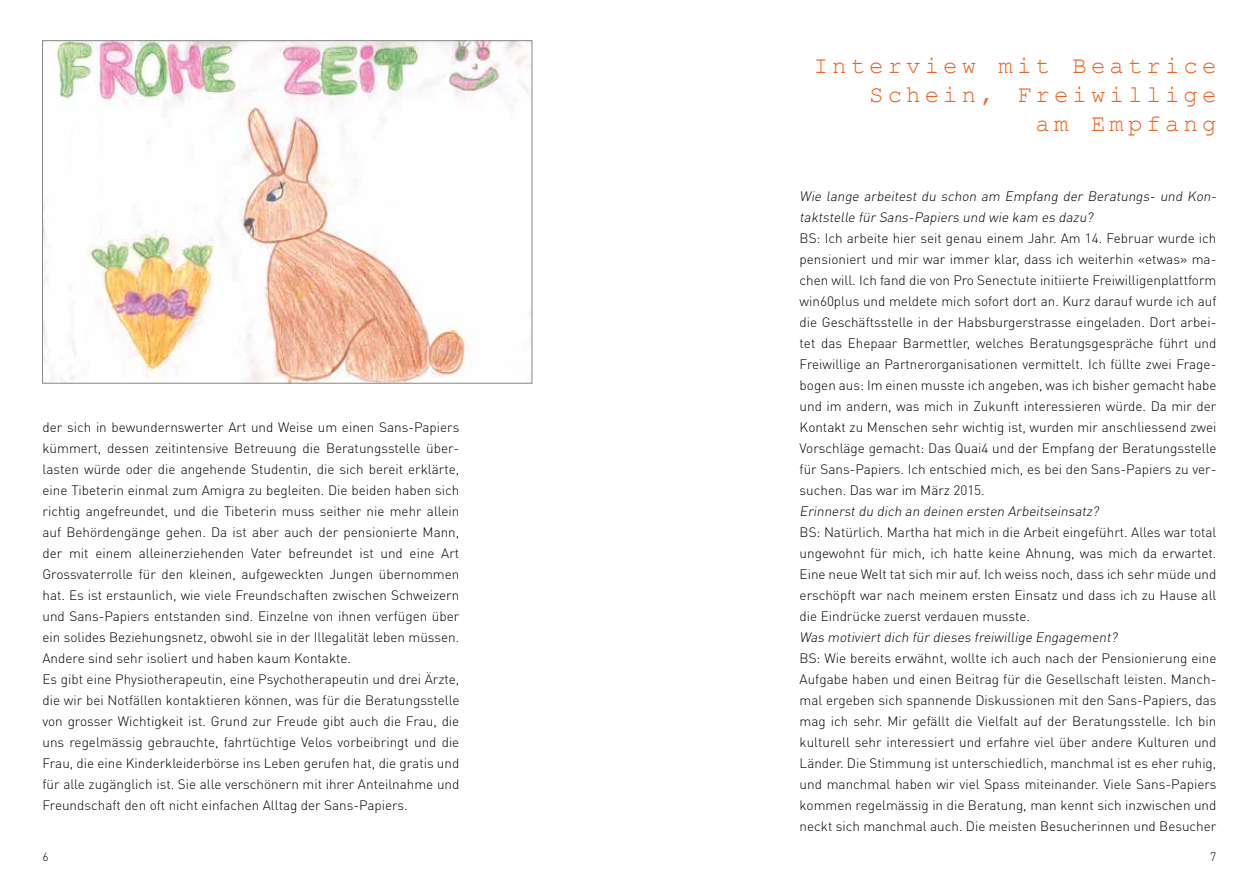
<style>
.page{position:relative;width:1259px;height:893px;background:#fff}
.page>*{position:absolute;margin:0;border:0;box-sizing:border-box;transform-origin:0 0}
.t1{font:24px/28.8px "Courier New";letter-spacing:.17em;color:#ec641f;text-align:right}
.t2{font:300 13.5px/21px "DIN Pro";color:#000;text-align:justify}
.t3{font:italic 300 13.5px/21px "DIN Pro";color:#000}
.t4{font:300 12px "DIN Pro";color:#000}
</style>
<div class="page">
<img style="left:44px;top:42px;width:486px;height:339px">
<p class="t2" style="left:43px;top:416px;width:418px;text-align:left">der sich in bewundernswerter Art und Weise um einen Sans-Papiers kümmert, dessen zeitintensive Betreuung die Beratungsstelle über&shy;lasten würde oder die angehende Studentin, die sich bereit erklärte, eine Tibeterin einmal zum Amigra zu begleiten. Die beiden haben sich richtig angefreundet, und die Tibeterin muss seither nie mehr allein auf Behördengänge gehen. Da ist aber auch der pensionierte Mann, der mit einem alleinerziehenden Vater befreundet ist und eine Art Grossvaterrolle für den kleinen, aufgeweckten Jungen übernommen hat. Es ist erstaunlich, wie viele Freundschaften zwischen Schweizern und Sans-Papiers entstanden sind. Einzelne von ihnen verfügen über ein solides Beziehungsnetz, obwohl sie in der Illegalität leben müssen.<br>Andere sind sehr isoliert und haben kaum Kontakte.<br>Es gibt eine Physiotherapeutin, eine Psychotherapeutin und drei Ärzte, die wir bei Notfällen kontaktieren können, was für die Beratungsstelle von grosser Wichtigkeit ist. Grund zur Freude gibt auch die Frau, die uns regelmässig gebrauchte, fahrtüchtige Velos vorbeibringt und die Frau, die eine Kinderkleiderbörse ins Leben gerufen hat, die gratis und für alle zugänglich ist. Sie alle verschönern mit ihrer Anteilnahme und Freundschaft den oft nicht einfachen Alltag der Sans-Papiers.</p>
<h1 class="t1" style="left:814px;top:51px;width:404px">Interview mit Beatrice<br>Schein, Freiwillige<br>am Empfang</h1>
<p class="t3" style="left:799px;top:185px;width:421px">Wie lange arbeitest du schon am Empfang der Beratungs- und Kon&shy;taktstelle für Sans-Papiers und wie kam es dazu?</p>
<p class="t2" style="left:799px;top:227px;width:418px">BS: Ich arbeite hier seit genau einem Jahr. Am 14. Februar wurde ich pensioniert und mir war immer klar, dass ich weiterhin «etwas» ma&shy;chen will. Ich fand die von Pro Senectute initiierte Freiwilligenplattform win60plus und meldete mich sofort dort an. Kurz darauf wurde ich auf die Geschäftsstelle in der Habsburgerstrasse eingeladen. Dort arbei&shy;tet das Ehepaar Barmettler, welches Beratungsgespräche führt und Freiwillige an Partnerorganisationen vermittelt. Ich füllte zwei Frage&shy;bogen aus: Im einen musste ich angeben, was ich bisher gemacht habe und im andern, was mich in Zukunft interessieren würde. Da mir der Kontakt zu Menschen sehr wichtig ist, wurden mir anschliessend zwei Vorschläge gemacht: Das Quai4 und der Empfang der Beratungsstelle für Sans-Papiers. Ich entschied mich, es bei den Sans-Papiers zu ver&shy;suchen. Das war im März 2015.</p>
<p class="t3" style="left:799px;top:500px;width:303px">Erinnerstdu dich an deinen ersten Arbeitseinsatz?</p>
<p class="t2" style="left:799px;top:521px;width:418px">BS: Natürlich. Martha hat mich in die Arbeit eingeführt. Alles war total ungewohnt für mich, ich hatte keine Ahnung, was mich da erwartet.<br>Eine neue Welt tat sich mir auf. Ich weiss noch, dass ich sehr müde und erschöpft war nach meinem ersten Einsatz und dass ich zu Hause all die Eindrücke zuerst verdauen musste.</p>
<p class="t3" style="left:799px;top:626px;width:322px">Was motiviertdich für dieses freiwillige Engagement?</p>
<p class="t2" style="left:799px;top:647px;width:418px">BS: Wie bereits erwähnt, wollte ich auch nach der Pensionierung eine Aufgabe haben und einen Beitrag für die Gesellschaft leisten. Manch&shy;mal ergeben sich spannende Diskussionen mit den Sans-Papiers, das mag ich sehr. Mir gefällt die Vielfalt auf der Beratungsstelle. Ich bin kulturell sehr interessiert und erfahre viel über andere Kulturen und Länder. Die Stimmung ist unterschiedlich, manchmal ist es eher ruhig, und manchmal haben wir viel Spass miteinander. Viele Sans-Papiers kommen regelmässig in die Beratung, man kennt sich inzwischen und neckt sich manchmal auch. Die meisten Besucherinnen und Besucher</p>
<p class="t4" style="left:43px;top:849px;width:8px">6</p>
<p class="t4" style="left:1210px;top:849px;width:8px">7</p>
</div>
